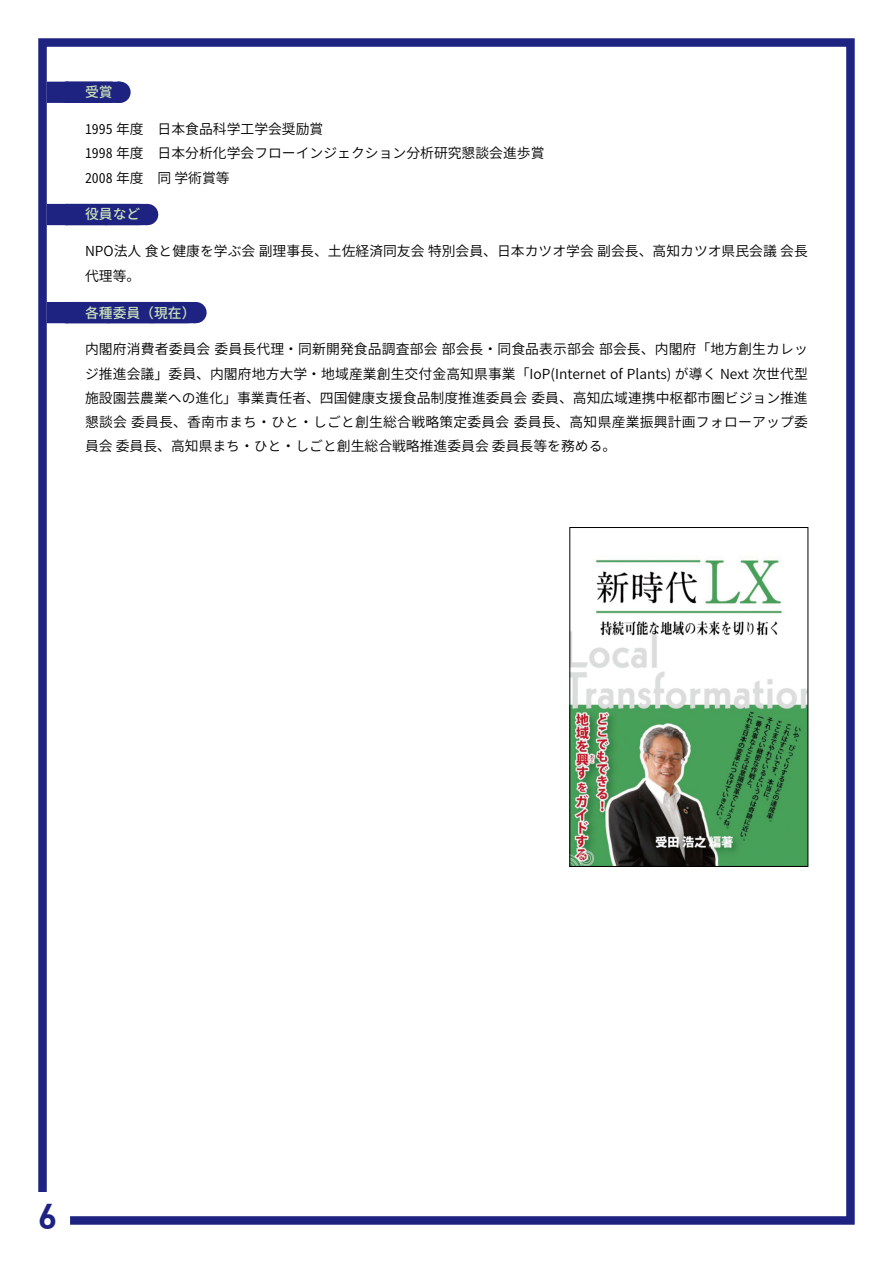
<style>
.page{position:relative;width:893px;height:1263px;background:#fff}
.page>*{position:absolute;margin:0;border:0;box-sizing:border-box;transform-origin:0 0}
.t1{font:700 35.1px "DIN";color:#1e2381}
.t2{font:13.8px/24.2px "Source Han Sans JP";color:#000}
.t3{font:500 13.8px "Source Han Sans JP";color:#cbe3b9}
</style>
<div class="page">
<div style="left:38px;top:38px;width:817px;height:1187px;border:9px solid #1e2381"></div>
<div style="left:26px;top:1192px;width:44px;height:42px;background:#fff"></div>
<svg style="left:113px;top:82px;width:7px;height:21px"></svg>
<div style="left:47px;top:82px;width:66px;height:21px;background:#1e2381"></div>
<div style="left:66px;top:204px;width:81px;height:21px;background:#1e2381"></div>
<svg style="left:147px;top:204px;width:1px;height:21px"></svg>
<div style="left:47px;top:204px;width:93px;height:21px;background:#1e2381"></div>
<div style="left:66px;top:302px;width:129px;height:21px;background:#1e2381"></div>
<svg style="left:195px;top:302px;width:1px;height:21px"></svg>
<div style="left:47px;top:302px;width:142px;height:21px;background:#1e2381"></div>
<img style="left:572px;top:559px;width:234px;height:306px">
<div style="left:570px;top:527px;width:238px;height:340px;border:1px solid #000"></div>
<p class="t3" style="left:85px;top:84px;width:29px">受賞</p>
<p class="t2" style="left:85px;top:117px;width:461px">1995 年度　日本食品科学工学会奨励賞<br>1998 年度　日本分析化学会フローインジェクション分析研究懇談会進歩賞<br>2008 年度　同 学術賞等</p>
<p class="t3" style="left:85px;top:207px;width:57px">役員など</p>
<p class="t2" style="left:85px;top:240px;width:724px">NPO法人 食と健康を学ぶ会 副理事長、土佐経済同友会 特別会員、日本カツオ学会 副会長、高知カツオ県民会議 会長代理等。</p>
<p class="t3" style="left:85px;top:305px;width:112px">各種委員（現在）</p>
<p class="t2" style="left:85px;top:338px;width:724px;text-align:justify">内閣府消費者委員会 委員長代理・同新開発食品調査部会 部会長・同食品表示部会 部会長、内閣府「地方創生カレッジ推進会議」委員、内閣府地方大学・地域産業創生交付金高知県事業「IoP(Internet of Plants) が導く Next 次世代型施設園芸農業への進化」事業責任者、四国健康支援食品制度推進委員会 委員、高知広域連携中枢都市圏ビジョン推進懇談会 委員長、香南市まち・ひと・しごと創生総合戦略策定委員会 委員長、高知県産業振興計画フォローアップ委員会 委員長、高知県まち・ひと・しごと創生総合戦略推進委員会 委員長等を務める。</p>
<h1 class="t1" style="left:38px;top:1194px;width:21px">6</h1>
</div>
